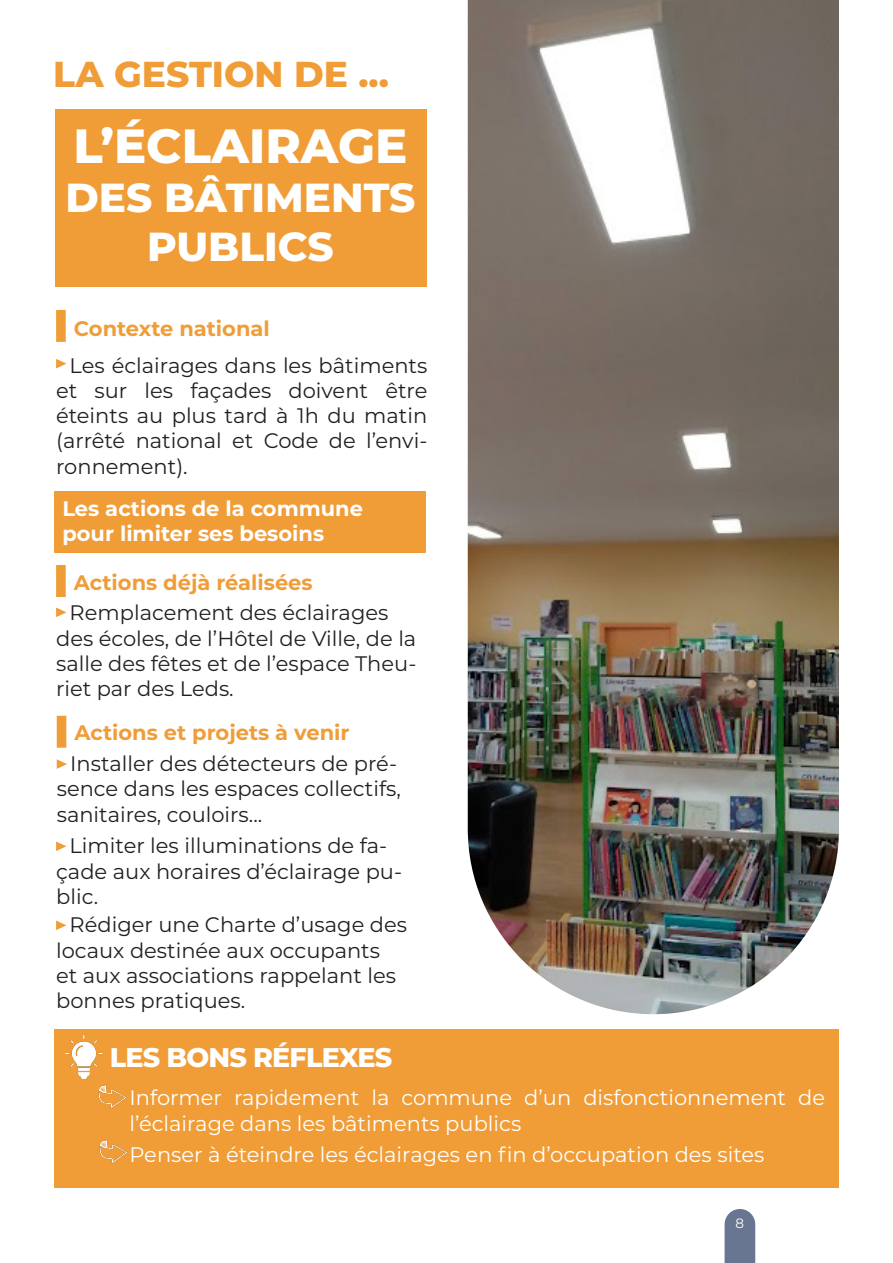
<style>
.page{position:relative;width:893px;height:1263px;background:#fff}
.page>*{position:absolute;margin:0;border:0;box-sizing:border-box;transform-origin:0 0}
.t1{font:800 48px "Montserrat";color:#fff}
.t2{font:800 40.5px "Montserrat";color:#fff}
.t3{font:800 36px "Montserrat";color:#f09d38}
.t4{font:800 27px "Montserrat";letter-spacing:-.03em;color:#fff}
.t5{font:21px/25.2px "Montserrat";color:#231f20}
.t6{font:21px/25.2px "Montserrat";color:#fff}
.t7{font:700 21px "Montserrat";color:#f09d38}
.t8{font:700 21px/25.2px "Montserrat";color:#fff}
.t9{font:13.5px "Montserrat";color:#fff}
</style>
<div class="page">
<div style="left:725px;top:1209px;width:30px;height:54px;background:#687691"></div>
<div style="left:54px;top:1030px;width:785px;height:158px;background:#f09d38"></div>
<img style="left:65px;top:1035px;width:38px;height:45px">
<img style="left:98px;top:1085px;width:28px;height:23px">
<div style="left:56px;top:310px;width:10px;height:32px;background:#f09d38"></div>
<svg style="left:56px;top:359px;width:11px;height:10px"></svg>
<div style="left:54px;top:491px;width:371px;height:62px;background:#f09d38"></div>
<div style="left:56px;top:565px;width:10px;height:32px;background:#f09d38"></div>
<svg style="left:56px;top:607px;width:11px;height:10px"></svg>
<div style="left:57px;top:716px;width:9px;height:32px;background:#f09d38"></div>
<svg style="left:56px;top:759px;width:11px;height:10px"></svg>
<img style="left:468px;top:0;width:371px;height:1014px">
<div style="left:55px;top:109px;width:371px;height:178px;background:#f09d38"></div>
<svg style="left:56px;top:841px;width:11px;height:10px"></svg>
<svg style="left:56px;top:920px;width:11px;height:10px"></svg>
<img style="left:99px;top:1140px;width:28px;height:23px">
<p class="t3" style="left:53px;top:47px;width:337px">LA GESTION DE ...</p>
<p class="t1" style="left:74px;top:111px;width:335px">L’ÉCLAIRAGE</p>
<p class="t2" style="left:65px;top:168px;width:351px">DES BÂTIMENTS</p>
<p class="t2" style="left:147px;top:216px;width:188px">PUBLICS</p>
<p class="t7" style="left:74px;top:313px;width:197px">Contexte national</p>
<p class="t5" style="left:56px;top:352px;width:373px;text-align:justify;text-indent:13px">Les éclairages dans les bâtiments et sur les façades doivent être éteints au plus tard à 1h du matin (arrêté national et Code de l’envi&shy;ronnement).</p>
<p class="t8" style="left:62px;top:495px;width:302px">Les actions de la commune pour limiter ses besoins</p>
<p class="t7" style="left:74px;top:567px;width:240px">Actions déjà réalisées</p>
<p class="t5" style="left:56px;top:600px;width:362px;text-indent:13px">Remplacement des éclairages des écoles, de l’Hôtel de Ville, de la salle des fêtes et de l’espace Theu&shy;riet par des Leds.</p>
<p class="t7" style="left:75px;top:718px;width:277px">Actions et projets à venir</p>
<p class="t5" style="left:57px;top:750px;width:346px;text-indent:13px">Installer des détecteurs de pré&shy;sence dans les espaces collectifs, sanitaires, couloirs...</p>
<p class="t5" style="left:56px;top:832px;width:347px;text-indent:13px">Limiter les illuminations de fa&shy;çade aux horaires d’éclairage pu&shy;blic.</p>
<p class="t5" style="left:56px;top:911px;width:352px;text-indent:13px">Rédiger une Charte d’usage des locaux destinée aux occupants<br>et aux associations rappelant les bonnes pratiques.</p>
<p class="t4" style="left:110px;top:1038px;width:284px">LES BONS RÉFLEXES</p>
<p class="t6" style="left:130px;top:1084px;width:697px">Informer rapidement la commune d’un disfonctionnement de l’éclairage dans les bâtiments publics</p>
<p class="t6" style="left:130px;top:1141px;width:636px">Penser à éteindre les éclairages en fin d’occupation des sites</p>
<p class="t9" style="left:736px;top:1214px;width:10px">8</p>
</div>
